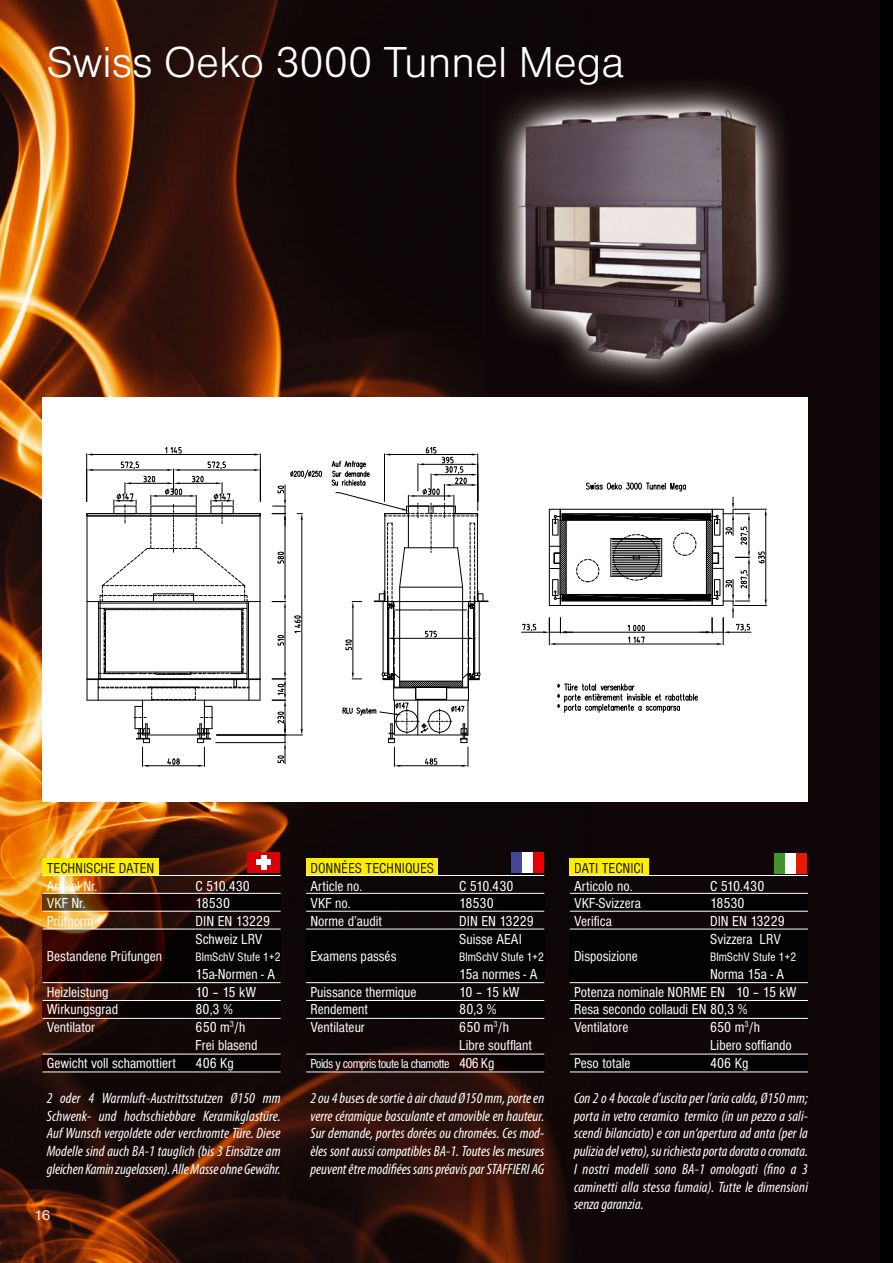
<style>
.page{position:relative;width:893px;height:1263px;background:#fff}
.page>*{position:absolute;margin:0;border:0;box-sizing:border-box;transform-origin:0 0}
.t1{font:45px "Nimbus Sans DOT Ligh";color:#fff}
.t2{font:italic condensed 15px/17.7px "Myriad Pro";color:#fff;text-align:justify}
.t3{font:condensed 15px/17.7px "Nimbus Sans DOT";color:#fff}
.t4{font:condensed 15px "Nimbus Sans DOT";color:#1c1f00}
.t5{font:15px "Nimbus Sans DOT";color:#fff}
.t6{font:condensed 13.5px "Nimbus Sans DOT";letter-spacing:-.04em;color:#fff}
.t7{font:condensed 12.75px "Nimbus Sans DOT";color:#fff}
.s1{font-size:15px}
</style>
<div class="page">
<img style="left:0;top:0;width:880px;height:1263px">
<div style="left:880px;top:0;width:13px;height:1263px;background:#000"></div>
<img style="left:483px;top:55px;width:312px;height:342px">
<img style="left:43px;top:894px;width:238px;height:17px">
<div style="left:43px;top:858px;width:116px;height:17px;background:#ffed00"></div>
<img style="left:43px;top:1001px;width:238px;height:17px">
<img style="left:43px;top:1055px;width:238px;height:17px">
<img style="left:43px;top:930px;width:238px;height:52px">
<hr style="left:43px;top:893px;width:238px;height:1px;background:#fff">
<hr style="left:43px;top:875px;width:238px;height:1px;background:#fff">
<hr style="left:43px;top:911px;width:238px;height:1px;background:#fff">
<hr style="left:43px;top:929px;width:238px;height:1px;background:#fff">
<hr style="left:43px;top:982px;width:238px;height:1px;background:#fff">
<hr style="left:43px;top:1000px;width:238px;height:1px;background:#fff">
<hr style="left:43px;top:1018px;width:238px;height:1px;background:#fff">
<hr style="left:43px;top:1054px;width:238px;height:1px;background:#fff">
<hr style="left:43px;top:1072px;width:238px;height:1px;background:#fff">
<div style="left:306px;top:894px;width:238px;height:17px;background:#040102"></div>
<div style="left:306px;top:858px;width:132px;height:17px;background:#ffed00"></div>
<div style="left:306px;top:1001px;width:238px;height:17px;background:#040102"></div>
<img style="left:306px;top:1055px;width:238px;height:17px">
<div style="left:306px;top:930px;width:238px;height:52px;background:#040102"></div>
<hr style="left:306px;top:893px;width:238px;height:1px;background:#fff">
<hr style="left:306px;top:875px;width:238px;height:1px;background:#fff">
<hr style="left:306px;top:911px;width:238px;height:1px;background:#fff">
<hr style="left:306px;top:929px;width:238px;height:1px;background:#fff">
<hr style="left:306px;top:982px;width:238px;height:1px;background:#fff">
<hr style="left:306px;top:1000px;width:238px;height:1px;background:#fff">
<hr style="left:306px;top:1018px;width:238px;height:1px;background:#fff">
<hr style="left:306px;top:1054px;width:238px;height:1px;background:#fff">
<hr style="left:306px;top:1072px;width:238px;height:1px;background:#fff">
<div style="left:570px;top:894px;width:238px;height:17px;background:#040102"></div>
<div style="left:570px;top:858px;width:79px;height:17px;background:#ffed00"></div>
<div style="left:570px;top:1001px;width:238px;height:17px;background:#040102"></div>
<div style="left:570px;top:1055px;width:238px;height:17px;background:#040102"></div>
<div style="left:570px;top:930px;width:238px;height:52px;background:#040102"></div>
<hr style="left:570px;top:893px;width:238px;height:1px;background:#fff">
<hr style="left:570px;top:875px;width:238px;height:1px;background:#fff">
<hr style="left:570px;top:911px;width:238px;height:1px;background:#fff">
<hr style="left:570px;top:929px;width:238px;height:1px;background:#fff">
<hr style="left:570px;top:982px;width:238px;height:1px;background:#fff">
<hr style="left:570px;top:1000px;width:238px;height:1px;background:#fff">
<hr style="left:570px;top:1018px;width:238px;height:1px;background:#fff">
<hr style="left:570px;top:1054px;width:238px;height:1px;background:#fff">
<hr style="left:570px;top:1072px;width:238px;height:1px;background:#fff">
<div style="left:247px;top:852px;width:33px;height:20px;background:#d70006"></div>
<div style="left:256px;top:859px;width:15px;height:6px;background:#fff"></div>
<div style="left:261px;top:855px;width:5px;height:14px;background:#fff"></div>
<div style="left:511px;top:852px;width:11px;height:20px;background:#43479a"></div>
<div style="left:522px;top:852px;width:11px;height:20px;background:#fff"></div>
<div style="left:533px;top:852px;width:10px;height:20px;background:#e60004"></div>
<div style="left:774px;top:853px;width:11px;height:21px;background:#409628"></div>
<div style="left:785px;top:853px;width:11px;height:21px;background:#fff"></div>
<div style="left:796px;top:853px;width:11px;height:21px;background:#e71a01"></div>
<div style="left:43px;top:397px;width:765px;height:405px;background:#fff"></div>
<hr style="left:735px;top:509px;width:31px;height:1px;background:#000">
<hr style="left:735px;top:605px;width:31px;height:1px;background:#000">
<hr style="left:765px;top:515px;width:1px;height:84px;background:#000">
<svg style="left:758px;top:551px;width:7px;height:12px"></svg>
<svg style="left:521px;top:482px;width:230px;height:163px"></svg>
<svg style="left:557px;top:683px;width:141px;height:29px"></svg>
<svg style="left:86px;top:447px;width:403px;height:320px"></svg>
<hr style="left:612px;top:539px;width:48px;height:1px;background:#000">
<hr style="left:612px;top:575px;width:48px;height:1px;background:#000">
<h1 class="t1" style="left:47px;top:44px;width:579px">Swiss Oeko 3000 Tunnel Mega</h1>
<p class="t4" style="left:47px;top:862px;width:109px">TECHNISCHE DATEN</p>
<p class="t3" style="left:47px;top:878px;width:52px">Artikel Nr.</p>
<p class="t3" style="left:196px;top:878px;width:56px">C 510.430</p>
<p class="t3" style="left:47px;top:896px;width:40px">VKF Nr.</p>
<p class="t3" style="left:196px;top:896px;width:36px">18530</p>
<p class="t3" style="left:47px;top:913px;width:48px">Prüfnorm</p>
<p class="t3" style="left:196px;top:913px;width:76px">DIN EN 13229<br>Schweiz LRV</p>
<p class="t3" style="left:47px;top:949px;width:117px">Bestandene Prüfungen</p>
<p class="t7" style="left:196px;top:952px;width:87px">BlmSchV Stufe 1+2</p>
<p class="t3" style="left:196px;top:966px;width:81px">15a-Normen - A</p>
<p class="t3" style="left:47px;top:984px;width:63px">Heizleistung</p>
<p class="t3" style="left:196px;top:984px;width:62px">10 – 15 kW</p>
<p class="t3" style="left:47px;top:1002px;width:73px">Wirkungsgrad</p>
<p class="t3" style="left:196px;top:1002px;width:39px">80,3 %</p>
<p class="t3" style="left:47px;top:1019px;width:50px">Ventilator</p>
<p class="t3" style="left:196px;top:1019px;width:64px">650 m<sup>3</sup>/h<br>Frei blasend</p>
<p class="t3" style="left:47px;top:1055px;width:131px">Gewicht voll schamottiert</p>
<p class="t3" style="left:196px;top:1055px;width:40px">406 Kg</p>
<p class="t2" style="left:47px;top:1090px;width:235px">2 oder 4 Warmluft-Austrittsstutzen Ø150 mm Schwenk- und hochschiebbare Keramikglastüre.<br>Auf Wunsch vergoldete oder verchromte Türe. Diese Modelle sind auch BA-1 tauglich (bis 3 Einsätze am gleichen Kamin zugelassen). Alle Masse ohne Gewähr.</p>
<p class="t5" style="left:34px;top:1209px;width:18px">16</p>
<p class="t4" style="left:310px;top:862px;width:125px">DONNÉES TECHNIQUES</p>
<p class="t3" style="left:310px;top:878px;width:53px">Article no.</p>
<p class="t3" style="left:459px;top:878px;width:56px">C 510.430</p>
<p class="t3" style="left:310px;top:896px;width:42px">VKF no.</p>
<p class="t3" style="left:459px;top:896px;width:36px">18530</p>
<p class="t3" style="left:310px;top:913px;width:73px">Norme d’audit</p>
<p class="t3" style="left:459px;top:913px;width:76px">DIN EN 13229<br>Suisse AEAI</p>
<p class="t3" style="left:310px;top:949px;width:87px">Examens passés</p>
<p class="t7" style="left:459px;top:952px;width:87px">BlmSchV Stufe 1+2</p>
<p class="t3" style="left:459px;top:966px;width:80px">15a normes - A</p>
<p class="t3" style="left:310px;top:984px;width:108px">Puissance thermique</p>
<p class="t3" style="left:459px;top:984px;width:62px">10 – 15 kW</p>
<p class="t3" style="left:310px;top:1002px;width:59px">Rendement</p>
<p class="t3" style="left:459px;top:1002px;width:39px">80,3 %</p>
<p class="t3" style="left:310px;top:1019px;width:56px">Ventilateur</p>
<p class="t3" style="left:459px;top:1019px;width:74px">650 m<sup>3</sup>/h<br>Libre soufflant</p>
<p class="t6" style="left:310px;top:1058px;width:186px">Poids y compris toute la chamotte <span class="s1">406 Kg</span></p>
<p class="t2" style="left:310px;top:1090px;width:235px">2 ou 4 buses de sortie à air chaud Ø150 mm, porte en verre céramique basculante et amovible en hauteur.<br>Sur demande, portes dorées ou chromées. Ces mod&shy;èles sont aussi compatibles BA-1. Toutes les mesures peuvent être modifiées sans préavis par STAFFIERI AG</p>
<p class="t4" style="left:574px;top:862px;width:71px">DATI TECNICI</p>
<p class="t3" style="left:574px;top:878px;width:60px">Articolo no.</p>
<p class="t3" style="left:710px;top:878px;width:56px">C 510.430</p>
<p class="t3" style="left:574px;top:896px;width:68px">VKF-Svizzera</p>
<p class="t3" style="left:710px;top:896px;width:36px">18530</p>
<p class="t3" style="left:574px;top:913px;width:39px">Verifica</p>
<p class="t3" style="left:710px;top:913px;width:76px">DIN EN 13229<br>Svizzera LRV</p>
<p class="t3" style="left:574px;top:949px;width:65px">Disposizione</p>
<p class="t7" style="left:710px;top:952px;width:88px">BlmSchV Stufe 1+2</p>
<p class="t3" style="left:574px;top:966px;width:224px;text-indent:136px">Norma 15a - A<br>Potenza nominale NORME EN 10 – 15 kW<br>Resa secondo collaudi EN 80,3 %<br>Ventilatore</p>
<p class="t3" style="left:710px;top:1019px;width:83px">650 m<sup>3</sup>/h<br>Libero soffiando</p>
<p class="t3" style="left:574px;top:1055px;width:58px">Peso totale</p>
<p class="t3" style="left:710px;top:1055px;width:40px">406 Kg</p>
<p class="t2" style="left:574px;top:1090px;width:235px">Con 2 o 4 boccole d’uscita per l’aria calda, Ø150 mm; porta in vetro ceramico termico (in un pezzo a sali&shy;scendi bilanciato) e con un‘apertura ad anta (per la pulizia del vetro), su richiesta porta dorata o cromata.<br>I nostri modelli sono BA-1 omologati (fino a 3 caminetti alla stessa fumaia). Tutte le dimensioni senza garanzia.</p>
</div>
